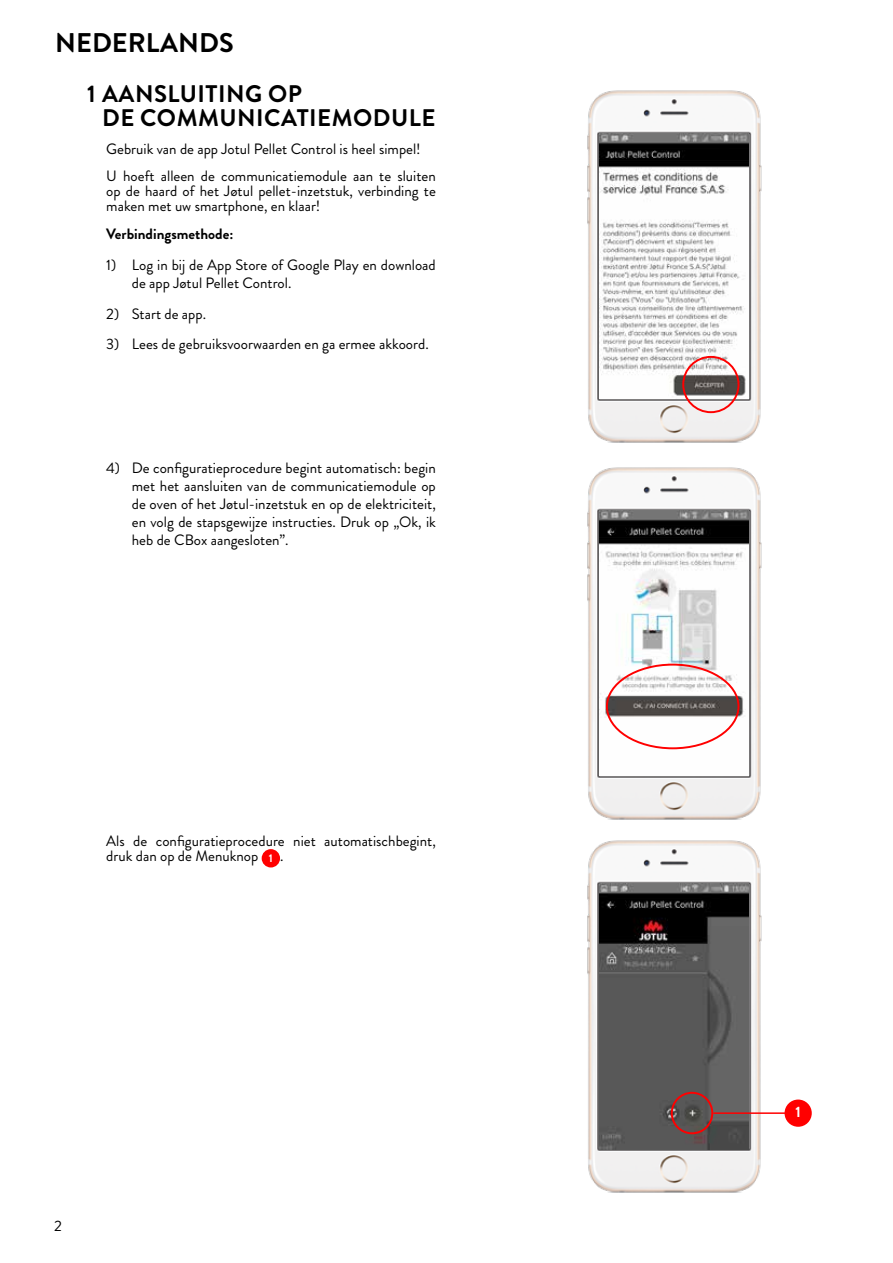
<style>
.page{position:relative;width:893px;height:1263px;background:#fff}
.page>*{position:absolute;margin:0;border:0;box-sizing:border-box;transform-origin:0 0}
.t1{font:700 27px "Brandon Grotesque";color:#000}
.t2{font:700 24px/24px "Brandon Grotesque";letter-spacing:.02em;color:#000}
.t3{font:15px/18px "Brandon Grotesque";color:#000}
.t4{font:700 15px "Brandon Grotesque";color:#000}
.t5{font:700 15px "Brandon Grotesque";color:#fff}
.s1{font-weight:700;font-size:11.1px;color:#fff}
</style>
<div class="page">
<div style="left:262px;top:849px;width:18px;height:18px;background:#f00;border-radius:50%"></div>
<img style="left:587px;top:90px;width:175px;height:353px">
<img style="left:599px;top:133px;width:150px;height:265px">
<div style="left:682px;top:356px;width:57px;height:57px;border:2px solid #f00;border-radius:50%"></div>
<img style="left:587px;top:467px;width:175px;height:353px">
<img style="left:599px;top:511px;width:150px;height:265px">
<div style="left:606px;top:664px;width:133px;height:85px;border:2px solid #f00;border-radius:50%"></div>
<img style="left:587px;top:840px;width:175px;height:353px">
<img style="left:599px;top:884px;width:150px;height:265px">
<div style="left:671px;top:1092px;width:42px;height:42px;border:2px solid #f00;border-radius:50%"></div>
<div style="left:784px;top:1099px;width:28px;height:28px;background:#f00;border-radius:50%"></div>
<hr style="left:713px;top:1112px;width:74px;height:2px;background:#f00">
<h1 class="t1" style="left:55px;top:24px;width:180px">NEDERLANDS</h1>
<h2 class="t2" style="left:102px;top:82px;width:335px;text-indent:-15px">1 AANSLUITING OP<br>DE COMMUNICATIEMODULE</h2>
<p class="t3" style="left:106px;top:135px;width:331px;line-height:27.8px">Gebruik van de app Jotul Pellet Control is heel simpel!<br>U hoeft alleen de communicatiemodule aan te sluiten</p>
<p class="t3" style="left:106px;top:184px;width:331px;line-height:15px">op de haard of het Jøtul pellet-inzetstuk, verbinding te maken met uw smartphone, en klaar!</p>
<p class="t4" style="left:106px;top:223px;width:129px">Verbindingsmethode:</p>
<p class="t3" style="left:132px;top:256px;width:305px;text-indent:-26px">1) Log in bij de App Store of Google Play en download de app Jøtul Pellet Control.</p>
<p class="t3" style="left:106px;top:305px;width:101px">2) Start de app.</p>
<p class="t3" style="left:106px;top:335px;width:324px">3) Lees de gebruiksvoorwaarden en ga ermee akkoord.</p>
<p class="t3" style="left:132px;top:459px;width:306px;text-align:justify;text-indent:-26px">4) De configuratieprocedure begint automatisch: begin met het aansluiten van de communicatiemodule op de oven of het Jøtul-inzetstuk en op de elektriciteit, en volg de stapsgewijze instructies. Druk op „Ok, ik heb de CBox aangesloten”.</p>
<p class="t3" style="left:106px;top:834px;width:331px;line-height:15px">Als de configuratieprocedure niet automatischbegint, druk dan op de Menuknop <span class="s1">1</span> .</p>
<p class="t3" style="left:54px;top:1217px;width:9px">2</p>
<p class="t5" style="left:795px;top:1101px;width:7px">1</p>
</div>
